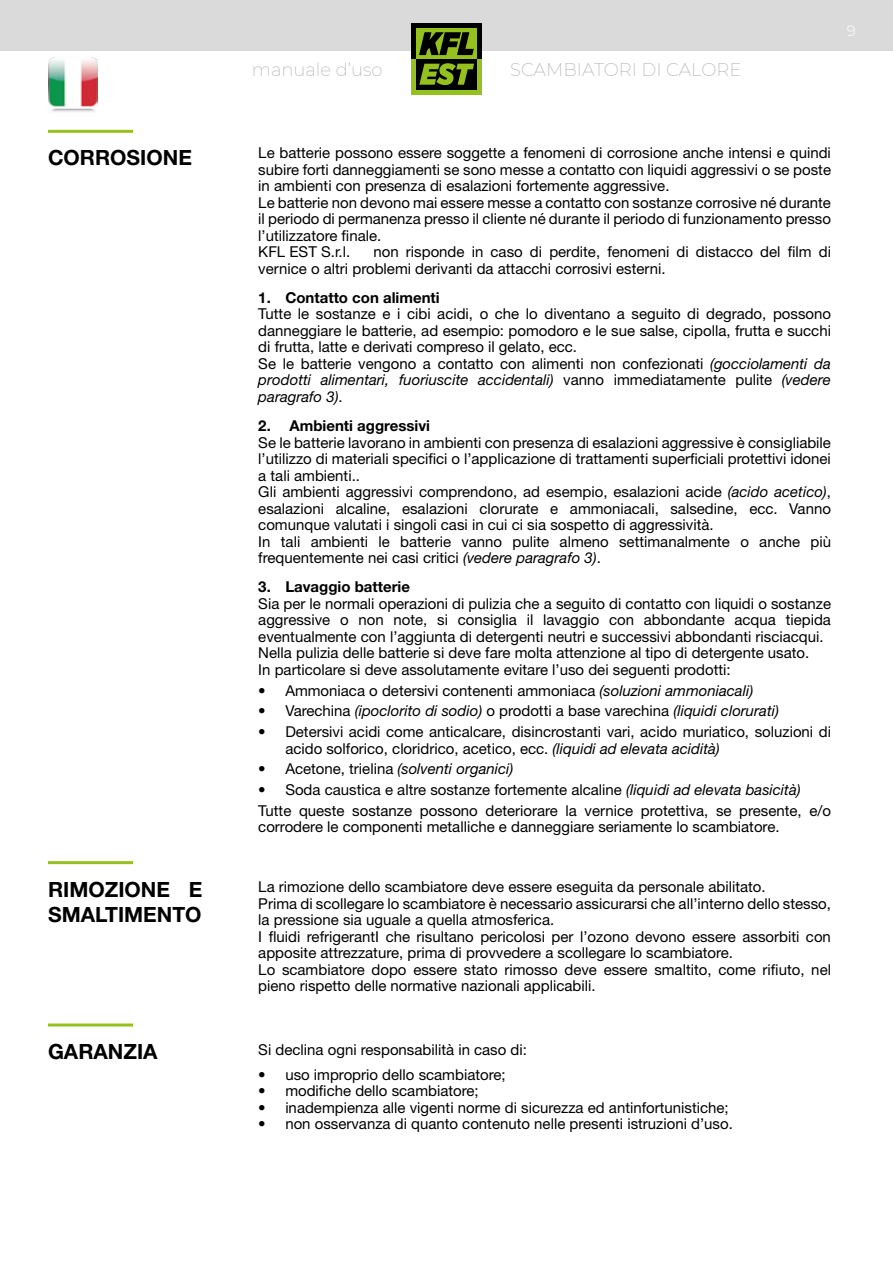
<style>
.page{position:relative;width:893px;height:1263px;background:#fff}
.page>*{position:absolute;margin:0;border:0;box-sizing:border-box;transform-origin:0 0}
.t1{font:700 21px/25.5px "Helvetica Neue LT Std";color:#000}
.t2{font:200 18px "Montserrat";color:#b3b2b2}
.t3{font:15px/16.5px "Helvetica Neue LT Std";color:#000}
.t4{font:italic 15px "Helvetica Neue LT Std";color:#000}
.t5{font:700 15px "Helvetica Neue LT Std";color:#000}
.t6{font:300 15px "Montserrat";color:#fff}
.s1{font-style:italic}
.s2{font-style:normal}
</style>
<div class="page">
<div style="left:0;top:0;width:893px;height:51px;background:#dadada"></div>
<img style="left:48px;top:57px;width:49px;height:55px">
<div style="left:411px;top:59px;width:71px;height:35px;background:#95c11f"></div>
<div style="left:411px;top:23px;width:71px;height:36px;background:#000"></div>
<div style="left:416px;top:28px;width:61px;height:31px;background:#95c11f"></div>
<div style="left:416px;top:59px;width:61px;height:31px;background:#000"></div>
<svg style="left:419px;top:32px;width:55px;height:23px"></svg>
<svg style="left:419px;top:63px;width:55px;height:22px"></svg>
<hr style="left:48px;top:861px;width:85px;height:3px;background:#95c11f">
<hr style="left:48px;top:1023px;width:85px;height:3px;background:#95c11f">
<hr style="left:48px;top:130px;width:85px;height:3px;background:#95c11f">
<p class="t2" style="left:252px;top:57px;width:132px">manuale d’uso</p>
<p class="t2" style="left:510px;top:57px;width:233px">SCAMBIATORI DI CALORE</p>
<p class="t6" style="left:847px;top:20px;width:11px">9</p>
<h1 class="t1" style="left:48px;top:145px;width:145px">CORROSIONE</h1>
<p class="t3" style="left:258px;top:144px;width:574px">Le batterie possono essere soggette a fenomeni di corrosione anche intensi e quindi subire forti danneggiamenti se sono messe a contatto con liquidi aggressivi o se poste in ambienti con presenza di esalazioni fortemente aggressive.<br>Le batterie non devono mai essere messe a contatto con sostanze corrosive né durante il periodo di permanenza presso il cliente né durante il periodo di funzionamento presso l’utilizzatore finale.<br>KFL EST S.r.l.</p>
<p class="t3" style="left:258px;top:243px;width:574px;text-indent:115px">non risponde in caso di perdite, fenomeni di distacco del film di vernice o altri problemi derivanti da attacchi corrosivi esterni.</p>
<p class="t5" style="left:258px;top:288px;width:183px">1. Contatto con alimenti</p>
<p class="t3" style="left:258px;top:306px;width:574px">Tutte le sostanze e i cibi acidi, o che lo diventano a seguito di degrado, possono danneggiare le batterie, ad esempio: pomodoro e le sue salse, cipolla, frutta e succhi di frutta, latte e derivati compreso il gelato, ecc.<br>Se le batterie vengono a contatto con alimenti non confezionati <span class="s1">(gocciolamenti da prodotti alimentari, fuoriuscite accidentali)</span> vanno immediatamente pulite <span class="s1">(vedere paragrafo 3)</span>.</p>
<p class="t5" style="left:258px;top:417px;width:173px">2. Ambienti aggressivi</p>
<p class="t3" style="left:258px;top:434px;width:574px">Se le batterie lavorano in ambienti con presenza di esalazioni aggressive è consigliabile l’utilizzo di materiali specifici o l’applicazione di trattamenti superficiali protettivi idonei a tali ambienti..<br>Gli ambienti aggressivi comprendono, ad esempio, esalazioni acide <span class="s1">(acido acetico)</span>, esalazioni alcaline, esalazioni clorurate e ammoniacali, salsedine, ecc. Vanno comunque valutati i singoli casi in cui ci sia sospetto di aggressività.<br>In tali ambienti le batterie vanno pulite almeno settimanalmente o anche più frequentemente nei casi critici <span class="s1">(vedere paragrafo 3)</span>.</p>
<p class="t5" style="left:258px;top:578px;width:153px">3. Lavaggio batterie</p>
<p class="t3" style="left:258px;top:595px;width:574px">Sia per le normali operazioni di pulizia che a seguito di contatto con liquidi o sostanze aggressive o non note, si consiglia il lavaggio con abbondante acqua tiepida eventualmente con l’aggiunta di detergenti neutri e successivi abbondanti risciacqui.<br>Nella pulizia delle batterie si deve fare molta attenzione al tipo di detergente usato.<br>In particolare si deve assolutamente evitare l’uso dei seguenti prodotti:</p>
<p class="t3" style="left:258px;top:682px;width:496px">• Ammoniaca o detersivi contenenti ammoniaca <span class="s1">(soluzioni ammoniacali)</span></p>
<p class="t4" style="left:258px;top:702px;width:522px"><span class="s2">• Varechina</span> (ipoclorito di sodio) <span class="s2">o prodotti a base varechina</span> (liquidi clorurati)</p>
<p class="t3" style="left:285px;top:723px;width:547px;text-indent:-27px">• Detersivi acidi come anticalcare, disincrostanti vari, acido muriatico, soluzioni di acido solforico, cloridrico, acetico, ecc. <span class="s1">(liquidi ad elevata acidità)</span></p>
<p class="t4" style="left:258px;top:760px;width:257px"><span class="s2">• Acetone, trielina</span> (solventi organici)</p>
<p class="t3" style="left:258px;top:779px;width:574px;line-height:20.7px">• Soda caustica e altre sostanze fortemente alcaline <span class="s1">(liquidi ad elevata basicità)<br></span>Tutte queste sostanze possono deteriorare la vernice protettiva, se presente, e/o</p>
<p class="t3" style="left:258px;top:819px;width:523px">corrodere le componenti metalliche e danneggiare seriamente lo scambiatore.</p>
<h1 class="t1" style="left:48px;top:876px;width:156px">RIMOZIONE E<br>SMALTIMENTO</h1>
<p class="t3" style="left:258px;top:879px;width:574px">La rimozione dello scambiatore deve essere eseguita da personale abilitato.<br>Prima di scollegare lo scambiatore è necessario assicurarsi che all’interno dello stesso, la pressione sia uguale a quella atmosferica.<br>I fluidi refrigerantI che risultano pericolosi per l’ozono devono essere assorbiti con apposite attrezzature, prima di provvedere a scollegare lo scambiatore.<br>Lo scambiatore dopo essere stato rimosso deve essere smaltito, come rifiuto, nel pieno rispetto delle normative nazionali applicabili.</p>
<h1 class="t1" style="left:48px;top:1038px;width:111px">GARANZIA</h1>
<p class="t3" style="left:258px;top:1041px;width:270px">Si declina ogni responsabilità in caso di:</p>
<p class="t3" style="left:258px;top:1066px;width:249px">• uso improprio dello scambiatore;</p>
<p class="t3" style="left:258px;top:1082px;width:222px">• modifiche dello scambiatore;</p>
<p class="t3" style="left:258px;top:1099px;width:472px">• inadempienza alle vigenti norme di sicurezza ed antinfortunistiche;</p>
<p class="t3" style="left:258px;top:1115px;width:476px">• non osservanza di quanto contenuto nelle presenti istruzioni d’uso.</p>
</div>
